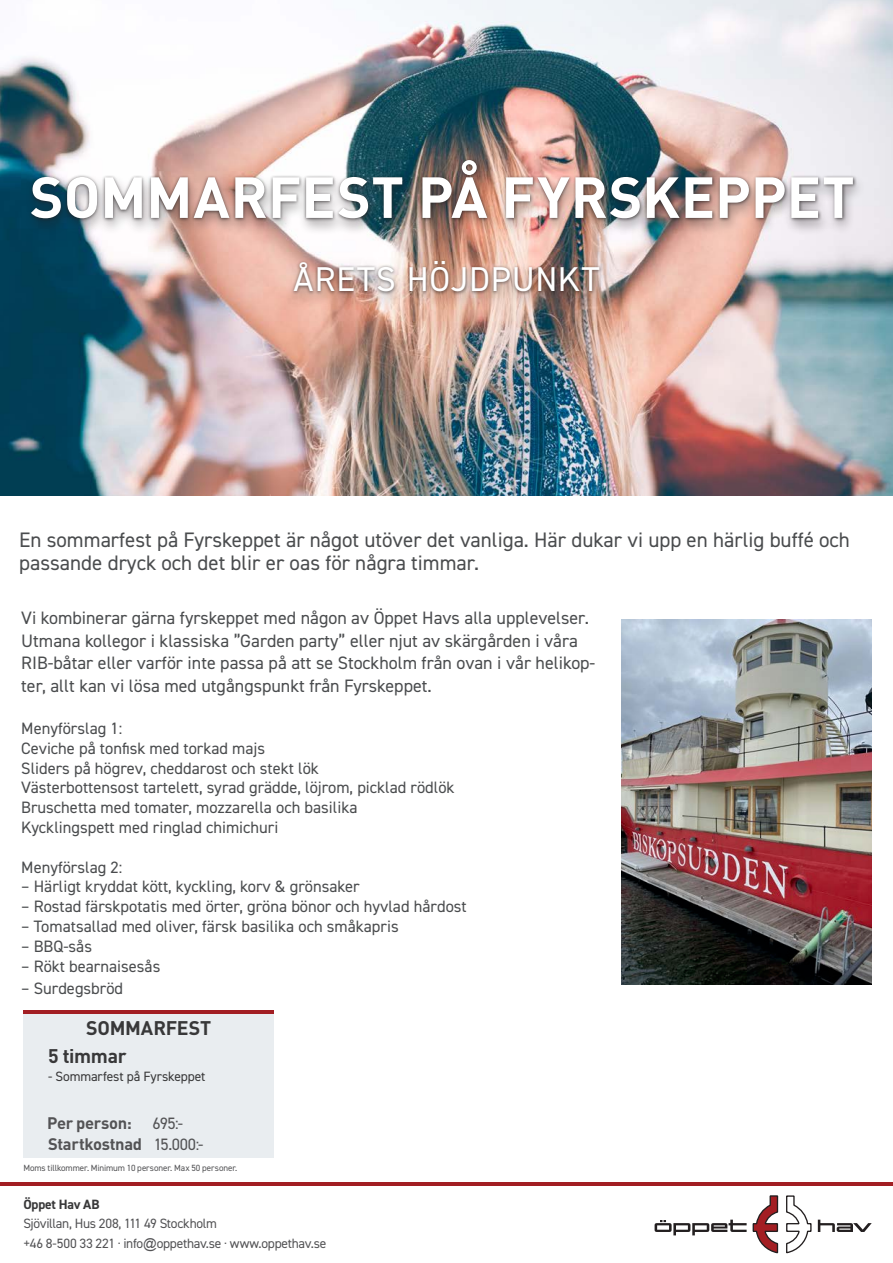
<style>
.page{position:relative;width:893px;height:1263px;background:#fff}
.page>*{position:absolute;margin:0;border:0;box-sizing:border-box;transform-origin:0 0}
.Rubrik_1_-_Vit{font:700 57px "DIN Pro";letter-spacing:.005em;color:#fff}
.Rubrik_2_-_Vit{font:34.5px "DIN2014";letter-spacing:.025em;color:#fff}
.h4_-_American{font:21px/22.5px "DIN2014";color:#4a4c4e}
.Brödtext_-_Bold{font:700 19.5px "DIN Pro";letter-spacing:-.015em;color:#383839}
.t1{font:18px/22.5px "DIN2014";color:#4a4c4e}
.t2{font:16.5px "DIN2014";color:#4a4c4e}
.Mindre_brödtext_-_Bo{font:700 16.5px "DIN Pro";letter-spacing:-.02em;color:#535355}
.Mindre_brödtext{font:16.5px "DIN2014";letter-spacing:-.03em;color:#535355}
.Notis{font:13.5px "DIN2014";letter-spacing:-.02em;color:#535355}
.Brödtext_-_Bold-2{font:13.5px "DIN2014";letter-spacing:-.01em;color:#383839}
.Notis-2{font:700 13.5px "DIN2014";letter-spacing:-.015em;color:#383839}
.Mindre_brödtext-2{font:9px "DIN2014";letter-spacing:-.01em;color:#535355}
.s1{font-family:"Arial";font-style:italic}
</style>
<div class="page">
<svg style="left:818px;top:1219px;width:54px;height:13px"></svg>
<svg style="left:786px;top:1195px;width:26px;height:58px"></svg>
<svg style="left:655px;top:1195px;width:124px;height:58px"></svg>
<img style="left:0;top:0;width:893px;height:495px">
<div style="left:23px;top:1014px;width:251px;height:144px;background:#e9edf0"></div>
<hr style="left:23px;top:1010px;width:251px;height:4px;background:#a21e23">
<div style="left:24px;top:156px;width:841px;height:79px;background:#231f20;opacity:.4"></div>
<div style="left:28px;top:158px;width:829px;height:65px;background:#231f20;opacity:.7"></div>
<div style="left:284px;top:258px;width:325px;height:51px;background:#231f20;opacity:.35"></div>
<div style="left:291px;top:259px;width:312px;height:37px;background:#231f20;opacity:.65"></div>
<img style="left:622px;top:619px;width:250px;height:365px">
<hr style="left:0;top:1182px;width:893px;height:4px;background:#a21e23">
<p class="Rubrik_1_-_Vit" style="left:30px;top:159px;width:826px">SOMMARFEST PÅ FYRSKEPPET</p>
<p class="Rubrik_2_-_Vit" style="left:293px;top:258px;width:307px">ÅRETS HÖJDPUNKT</p>
<p class="h4_-_American" style="left:19px;top:528px;width:832px">En sommarfest på Fyrskeppet är något utöver det vanliga. Här dukar vi upp en härlig buffé och passande dryck och det blir er oas för några timmar.</p>
<p class="t1" style="left:21px;top:606px;width:576px">Vi kombinerar gärna fyrskeppet med någon av Öppet Havs alla upplevelser.<br>Utmana kollegor i klassiska ”Garden party” eller njut av skärgården i våra RIB-båtar eller varför inte passa på att se Stockholm från ovan i vår helikop&shy;ter, allt kan vi lösa med utgångspunkt från Fyrskeppet.</p>
<p class="t2" style="left:21px;top:718px;width:103px">Menyförslag 1:</p>
<p class="t2" style="left:21px;top:738px;width:245px">Ceviche på tonfisk med torkad majs</p>
<p class="t2" style="left:21px;top:758px;width:299px">Sliders på högrev, cheddarost och stekt lök</p>
<p class="t2" style="left:21px;top:777px;width:435px">Västerbottensost tartelett, syrad grädde, löjrom, picklad rödlök</p>
<p class="t2" style="left:21px;top:797px;width:338px">Bruschetta med tomater, mozzarella och basilika</p>
<p class="t2" style="left:21px;top:817px;width:259px">Kycklingspett med ringlad chimichuri</p>
<p class="t2" style="left:21px;top:857px;width:103px">Menyförslag 2:</p>
<p class="t2" style="left:21px;top:876px;width:340px">– Härligt kryddat kött, kyckling, korv &amp; grönsaker</p>
<p class="t2" style="left:21px;top:896px;width:447px">– Rostad färskpotatis med örter, gröna bönor och hyvlad hårdost</p>
<p class="t2" style="left:21px;top:916px;width:379px">– Tomatsallad med oliver, färsk basilika och småkapris</p>
<p class="t2" style="left:21px;top:936px;width:72px">– BBQ-sås</p>
<p class="t2" style="left:21px;top:956px;width:141px">– Rökt bearnaisesås</p>
<p class="t2" style="left:21px;top:978px;width:103px">– Surdegsbröd</p>
<p class="Brödtext_-_Bold" style="left:86px;top:1015px;width:127px">SOMMARFEST</p>
<p class="Brödtext_-_Bold-2" style="left:48px;top:1067px;width:159px">- Sommarfest på Fyrskeppet</p>
<p class="Brödtext_-_Bold" style="left:48px;top:1043px;width:80px">5 timmar</p>
<p class="Mindre_brödtext_-_Bo" style="left:47px;top:1112px;width:86px">Per person:</p>
<p class="Mindre_brödtext_-_Bo" style="left:48px;top:1133px;width:96px">Startkostnad</p>
<p class="Mindre_brödtext" style="left:153px;top:1113px;width:32px">695:-</p>
<p class="Mindre_brödtext" style="left:154px;top:1134px;width:51px">15.000:-</p>
<p class="Mindre_brödtext-2" style="left:23px;top:1162px;width:215px">Moms tillkommer. Minimum 10 personer. Max 50 personer.</p>
<p class="Notis-2" style="left:23px;top:1195px;width:78px">Öppet Hav AB</p>
<p class="Notis" style="left:23px;top:1215px;width:195px">Sjövillan, Hus 208, 111 49 Stockholm</p>
<p class="Notis" style="left:23px;top:1234px;width:304px">+46 8-500 33 221 · info<span class="s1">@</span>oppethav.se · www.oppethav.se</p>
</div>
